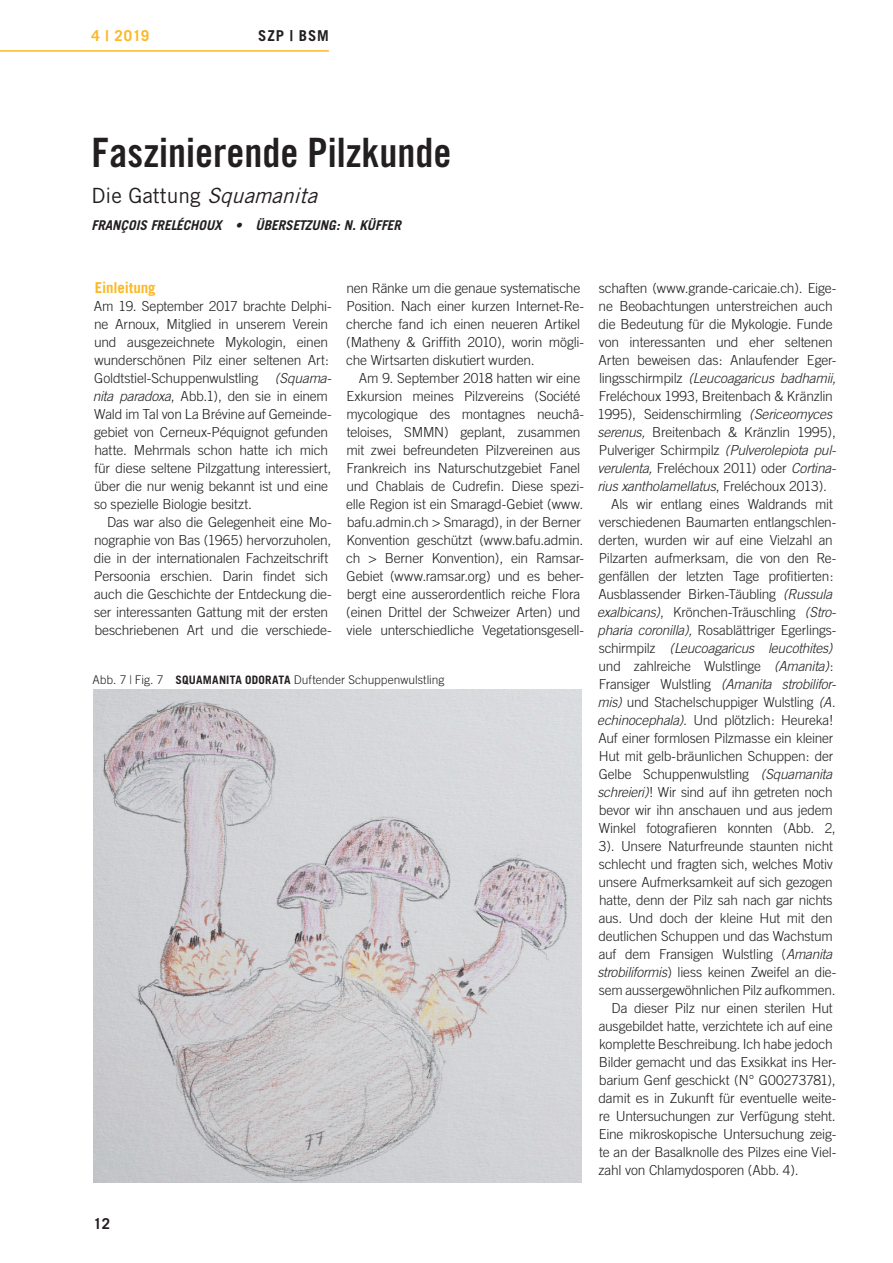
<style>
.page{position:relative;width:893px;height:1263px;background:#fff}
.page>*{position:absolute;margin:0;border:0;box-sizing:border-box;transform-origin:0 0}
.t1{font:40.5px "Trade Gothic Bold Cond Twenty";color:#231f20}
.t2{font:21px "Trade Gothic";color:#231f20}
.t3{font:700 15px "Trade Gothic";letter-spacing:-.01em;color:#fcb825}
.t4{font:700 15px "Trade Gothic";letter-spacing:.055em;color:#231f20}
.t5{font:300 13.8px/18px "Trade Gothic";letter-spacing:-.015em;color:#231f20}
.t6{font:italic 300 13.8px "Trade Gothic";letter-spacing:-.015em;color:#231f20}
.t7{font:italic 700 13.5px "Trade Gothic";letter-spacing:-.005em;color:#231f20}
.t8{font:300 12px "Trade Gothic";color:#231f20}
.s1{font-style:italic}
.s2{font-weight:700;font-size:11.7px}
.s3{font-style:normal}
</style>
<div class="page">
<hr style="left:0;top:50px;width:329px;height:2px;background:#fcb825">
<img style="left:94px;top:689px;width:487px;height:493px">
<p class="t3" style="left:92px;top:27px;width:59px">4 | 2019</p>
<p class="t4" style="left:258px;top:27px;width:72px">SZP | BSM</p>
<h1 class="t1" style="left:92px;top:128px;width:361px">Faszinierende Pilzkunde</h1>
<h2 class="t2" style="left:92px;top:183px;width:233px">D i e G att u n g <span class="s1">Squamanita</span></h2>
<p class="t7" style="left:92px;top:217px;width:311px">FRANÇOIS FRELÉCHOUX • ÜBERSETZUNG: N. KÜFFER</p>
<p class="t3" style="left:95px;top:279px;width:63px">EINLEITUNG</p>
<p class="t5" style="left:93px;top:297px;width:241px">Am 19. September 2017 brachte Delphi&shy;ne Arnoux, Mitglied in unserem Verein und ausgezeichnete Mykologin, einen wunderschönen Pilz einer seltenen Art:<br>Goldtstiel-Schuppenwulstling <span class="s1">(Squama&shy;nita paradoxa</span>, Abb.1), den sie in einem Wald im Tal von La Brévine auf Gemeinde&shy;gebiet von Cerneux-Péquignot gefunden hatte. Mehrmals schon hatte ich mich für diese seltene Pilzgattung interessiert, über die nur wenig bekannt ist und eine so spezielle Biologie besitzt.</p>
<p class="t5" style="left:94px;top:513px;width:239px;text-indent:13px">Das war also die Gelegenheit eine Mo&shy;nographie von Bas (1965) hervorzuholen, die in der internationalen Fachzeitschrift Persoonia erschien. Darin findet sich auch die Geschichte der Entdeckung die&shy;ser interessanten Gattung mit der ersten beschriebenen Art und die verschiede-</p>
<p class="t5" style="left:346px;top:279px;width:239px">nen Ränke um die genaue systematische Position. Nach einer kurzen Internet-Re&shy;cherche fand ich einen neueren Artikel (Matheny &amp; Griffith 2010), worin mögli&shy;che Wirtsarten diskutiert wurden.</p>
<p class="t5" style="left:346px;top:369px;width:239px;text-indent:13px">Am 9. September 2018 hatten wir eine Exkursion meines Pilzvereins (Société mycologique des montagnes neuchâ&shy;teloises, SMMN) geplant, zusammen mit zwei befreundeten Pilzvereinen aus Frankreich ins Naturschutzgebiet Fanel und Chablais de Cudrefin. Diese spezi&shy;elle Region ist ein Smaragd-Gebiet (www. bafu.admin.ch &gt; Smaragd), in der Berner Konvention geschützt (www.bafu.admin. ch &gt; Berner Konvention), ein Ramsar-Gebiet (www.ramsar.org) und es beher&shy;bergt eine ausserordentlich reiche Flora (einen Drittel der Schweizer Arten) und viele unterschiedliche Vegetationsgesell-</p>
<p class="t8" style="left:92px;top:673px;width:353px">Abb. 7 | Fig. 7 <span class="s2">SQUAMANITA ODORATA</span> Duftender Schuppenwulstling</p>
<p class="t5" style="left:599px;top:279px;width:239px">schaften (www.grande-caricaie.ch). Eige-</p>
<p class="t5" style="left:599px;top:297px;width:236px">ne Beobachtungen unterstreichen auch</p>
<p class="t5" style="left:598px;top:315px;width:236px">die Bedeutung für die Mykologie. Funde</p>
<p class="t5" style="left:599px;top:333px;width:235px">von interessanten und eher seltenen</p>
<p class="t5" style="left:598px;top:351px;width:239px">Arten beweisen das: Anlaufender Eger-</p>
<p class="t6" style="left:599px;top:370px;width:238px"><span class="s3">lingsschirmpilz</span> (Leucoagaricus badhamii,</p>
<p class="t5" style="left:599px;top:387px;width:235px">Freléchoux 1993, Breitenbach &amp; Kränzlin</p>
<p class="t5" style="left:597px;top:405px;width:236px">1995), Seidenschirmling <span class="s1">(Sericeomyces</span></p>
<p class="t5" style="left:597px;top:423px;width:240px"><span class="s1">serenus,</span> Breitenbach &amp; Kränzlin 1995),</p>
<p class="t5" style="left:599px;top:441px;width:239px">Pulveriger Schirmpilz <span class="s1">(Pulverolepiota pul-</span></p>
<p class="t5" style="left:597px;top:459px;width:240px"><span class="s1">verulenta,</span> Freléchoux 2011) oder <span class="s1">Cortina-</span></p>
<p class="t6" style="left:597px;top:478px;width:231px">rius xantholamellatus<span class="s3">, Freléchoux 2013).</span></p>
<p class="t5" style="left:611px;top:495px;width:223px">Als wir entlang eines Waldrands mit</p>
<p class="t5" style="left:599px;top:513px;width:239px">verschiedenen Baumarten entlangschlen-</p>
<p class="t5" style="left:599px;top:531px;width:236px">derten, wurden wir auf eine Vielzahl an</p>
<p class="t5" style="left:599px;top:549px;width:239px">Pilzarten aufmerksam, die von den Re-</p>
<p class="t5" style="left:599px;top:567px;width:236px">genfällen der letzten Tage profitierten:</p>
<p class="t5" style="left:598px;top:585px;width:235px">Ausblassender Birken-Täubling <span class="s1">(Russula</span></p>
<p class="t5" style="left:597px;top:603px;width:240px"><span class="s1">exalbicans)</span>, Krönchen-Träuschling <span class="s1">(Stro-</span></p>
<p class="t5" style="left:597px;top:621px;width:241px"><span class="s1">pharia coronilla),</span> Rosablättriger Egerlings-</p>
<p class="t6" style="left:599px;top:640px;width:235px"><span class="s3">schirmpilz</span> (Leucoagaricus leucothites)</p>
<p class="t5" style="left:599px;top:657px;width:236px">und zahlreiche Wulstlinge <span class="s1">(Amanita)</span>:</p>
<p class="t6" style="left:599px;top:676px;width:239px"><span class="s3">Fransiger Wulstling</span> (Amanita strobilifor-</p>
<p class="t5" style="left:597px;top:693px;width:240px"><span class="s1">mis)</span> und Stachelschuppiger Wulstling <span class="s1">(A.</span></p>
<p class="t5" style="left:597px;top:711px;width:237px"><span class="s1">echinocephala).</span> Und plötzlich: H eureka!</p>
<p class="t5" style="left:598px;top:729px;width:237px">Auf einer formlosen Pilzmasse ein kleiner</p>
<p class="t5" style="left:599px;top:747px;width:236px">H ut mit gelb-bräunlichen Schuppen: der</p>
<p class="t5" style="left:599px;top:765px;width:235px">Gelbe Schuppenwulstling <span class="s1">(Squamanita</span></p>
<p class="t5" style="left:597px;top:783px;width:237px"><span class="s1">schreieri)</span>! Wir sind auf ihn getreten noch</p>
<p class="t5" style="left:599px;top:801px;width:235px">bevor wir ihn anschauen und aus jedem</p>
<p class="t5" style="left:599px;top:819px;width:238px">Winkel fotografieren konnten (Abb. 2,</p>
<p class="t5" style="left:599px;top:837px;width:235px">3). Unsere Naturfreunde staunten nicht</p>
<p class="t5" style="left:599px;top:855px;width:236px">schlecht und fragten sich, welches Motiv</p>
<p class="t5" style="left:599px;top:873px;width:236px">unsere Aufmerksamkeit auf sich gezogen</p>
<p class="t5" style="left:599px;top:891px;width:235px">hatte, denn der Pilz sah nach gar nichts</p>
<p class="t5" style="left:599px;top:909px;width:236px">aus. Und doch der kleine H ut mit den</p>
<p class="t5" style="left:599px;top:927px;width:236px">deutlichen Schuppen und das Wachstum</p>
<p class="t5" style="left:599px;top:945px;width:235px">auf dem Fransigen Wulstling (<span class="s1">Amanita</span></p>
<p class="t5" style="left:597px;top:963px;width:241px"><span class="s1">strobiliformis</span>) liess keinen Zweifel an die-</p>
<p class="t5" style="left:599px;top:981px;width:238px">sem aussergewöhnlichen Pilz aufkommen.</p>
<p class="t5" style="left:612px;top:999px;width:223px">Da dieser Pilz nur einen sterilen H ut</p>
<p class="t5" style="left:599px;top:1017px;width:235px">ausgebildet hatte, verzichtete ich auf eine</p>
<p class="t5" style="left:599px;top:1035px;width:235px">komplette Beschreibung. Ich habe jedoch</p>
<p class="t5" style="left:599px;top:1053px;width:239px">Bilder gemacht und das Exsikkat ins Her-</p>
<p class="t5" style="left:599px;top:1071px;width:238px">barium Genf geschickt (N° G00273781),</p>
<p class="t5" style="left:598px;top:1089px;width:239px">damit es in Zukunft für eventuelle weite-</p>
<p class="t5" style="left:599px;top:1107px;width:238px">re Untersuchungen zur Verfügung steht.</p>
<p class="t5" style="left:599px;top:1125px;width:239px">Eine mikroskopische Untersuchung zeig-</p>
<p class="t5" style="left:599px;top:1143px;width:239px">te an der Basalknolle des Pilzes eine Viel-</p>
<p class="t5" style="left:598px;top:1161px;width:202px">zahl von Chlamydosporen (Abb. 4).</p>
<p class="t4" style="left:94px;top:1214px;width:18px">12</p>
</div>
